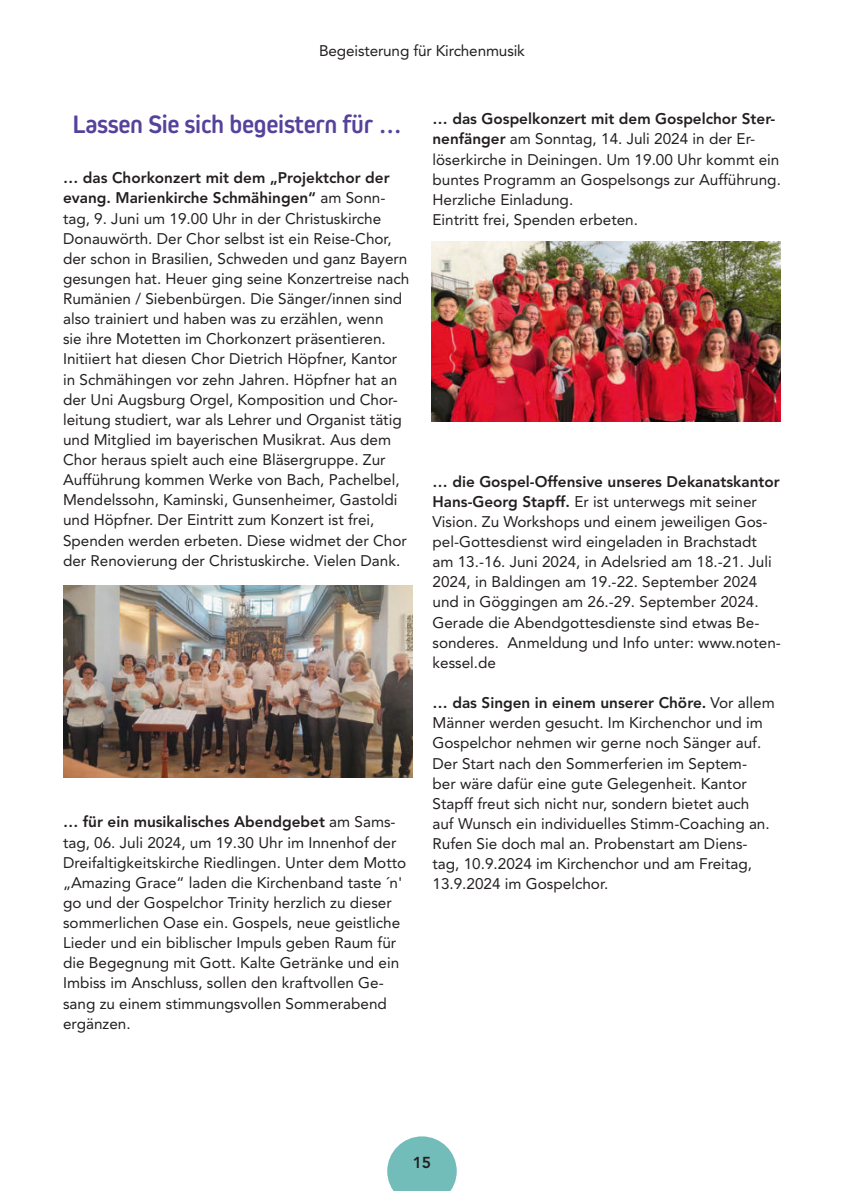
<style>
.page{position:relative;width:844px;height:1191px;background:#fff}
.page>*{position:absolute;margin:0;border:0;box-sizing:border-box;transform-origin:0 0}
.t1{font:700 26.25px "Kiro";letter-spacing:-.01em;color:#55439b}
.t2{font:800 15.75px "Avenir LT Std";color:#231f20}
.t3{font:15.4px/20.1px "Avenir LT Std";color:#231f20}
.s1{font-weight:800}
</style>
<div class="page">
<svg style="left:387px;top:1136px;width:69px;height:55px;background:#88c6c4"></svg>
<img style="left:63px;top:585px;width:349px;height:192px">
<img style="left:432px;top:241px;width:348px;height:180px">
<p class="t3" style="left:319px;top:40px;width:207px">Begeisterung für Kirchenmusik</p>
<h1 class="t1" style="left:72px;top:109px;width:331px">Lassen Sie sich begeistern für …</h1>
<p class="t3" style="left:63px;top:168px;width:348px"><span class="s1">… das Chorkonzert mit dem „Projektchor der evang. Marienkirche Schmähingen“</span> am Sonn&shy;tag, 9. Juni um 19.00 Uhr in der Christuskirche Donauwörth. Der Chor selbst ist ein Reise-Chor, der schon in Brasilien, Schweden und ganz Bayern gesungen hat. Heuer ging seine Konzertreise nach Rumänien / Siebenbürgen. Die Sänger/innen sind also trainiert und haben was zu erzählen, wenn<br>sie ihre Motetten im Chorkonzert präsentieren.<br>Initiiert hat diesen Chor Dietrich Höpfner, Kantor in Schmähingen vor zehn Jahren. Höpfner hat an der Uni Augsburg Orgel, Komposition und Chor&shy;leitung studiert, war als Lehrer und Organist tätig und Mitglied im bayerischen Musikrat. Aus dem Chor heraus spielt auch eine Bläsergruppe. Zur Aufführung kommen Werke von Bach, Pachelbel, Mendelssohn, Kaminski, Gunsenheimer, Gastoldi und Höpfner. Der Eintritt zum Konzert ist frei, Spenden werden erbeten. Diese widmet der Chor der Renovierung der Christuskirche. Vielen Dank.</p>
<p class="t3" style="left:63px;top:812px;width:344px"><span class="s1">… für ein musikalisches Abendgebet</span> am Sams&shy;tag, 06. Juli 2024, um 19.30 Uhr im Innenhof der Dreifaltigkeitskirche Riedlingen. Unter dem Motto „Amazing Grace“ laden die Kirchenband taste ´n' go und der Gospelchor Trinity herzlich zu dieser sommerlichen Oase ein. Gospels, neue geistliche Lieder und ein biblischer Impuls geben Raum für die Begegnung mit Gott. Kalte Getränke und ein Imbiss im Anschluss, sollen den kraftvollen Ge&shy;sang zu einem stimmungsvollen Sommerabend ergänzen.</p>
<p class="t3" style="left:432px;top:109px;width:350px"><span class="s1">… das Gospelkonzert mit dem Gospelchor Ster&shy;nenfänger</span> am Sonntag, 14. Juli 2024 in der Er&shy;löserkirche in Deiningen. Um 19.00 Uhr kommt ein buntes Programm an Gospelsongs zur Aufführung.<br>Herzliche Einladung.<br>Eintritt frei, Spenden erbeten.</p>
<p class="t3" style="left:432px;top:471px;width:350px"><span class="s1">… die Gospel-Offensive unseres Dekanatskantor Hans-Georg Stapff.</span> Er ist unterwegs mit seiner Vision. Zu Workshops und einem jeweiligen Gos&shy;pel-Gottesdienst wird eingeladen in Brachstadt am 13.-16. Juni 2024, in Adelsried am 18.-21. Juli 2024, in Baldingen am 19.-22. September 2024 und in Göggingen am 26.-29. September 2024.<br>Gerade die Abendgottesdienste sind etwas Be&shy;sonderes. Anmeldung und Info unter: www.noten&shy;kessel.de</p>
<p class="t3" style="left:432px;top:693px;width:343px"><span class="s1">… das Singen in einem unserer Chöre.</span> Vor allem Männer werden gesucht. Im Kirchenchor und im Gospelchor nehmen wir gerne noch Sänger auf.<br>Der Start nach den Sommerferien im Septem-<br>ber wäre dafür eine gute Gelegenheit. Kantor Stapff freut sich nicht nur, sondern bietet auch<br>auf Wunsch ein individuelles Stimm-Coaching an.<br>Rufen Sie doch mal an. Probenstart am Diens&shy;tag, 10.9.2024 im Kirchenchor und am Freitag, 13.9.2024 im Gospelchor.</p>
<p class="t2" style="left:412px;top:1153px;width:20px">15</p>
</div>
